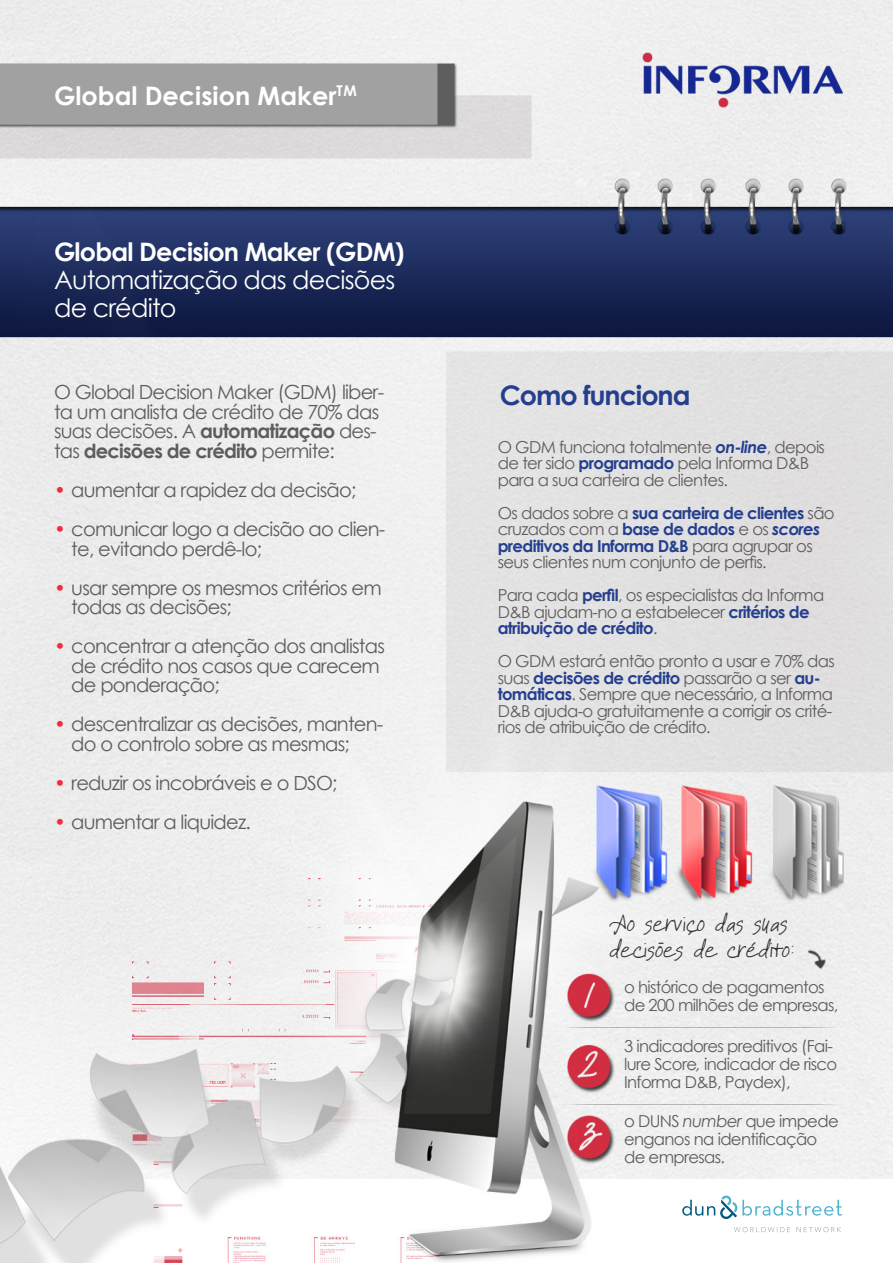
<style>
.page{position:relative;width:893px;height:1263px;background:#fff}
.page>*{position:absolute;margin:0;border:0;box-sizing:border-box;transform-origin:0 0}
.t1{font:700 27px "Century Gothic";letter-spacing:-.04em;color:#253f8e}
.t2{font:25.5px/27.6px "Century Gothic";letter-spacing:-.03em;color:#fff}
.t3{font:700 25.5px "Century Gothic";color:#fff}
.t4{font:19.5px/19.5px "Century Gothic";letter-spacing:-.04em;color:#5e5c5d}
.t5{font:16.8px/26.5px "It Ain't Rocket Science";color:#313030}
.t6{font:16.5px/16.5px "Century Gothic";letter-spacing:-.04em;color:#5e5c5d}
.s1{font-weight:700}
.s2{color:#f42a40}
.s3{font-weight:700;font-style:italic;color:#253f8e}
.s4{font-weight:700;color:#253f8e}
.s5{font-style:italic}
</style>
<div class="page">
<img style="left:0;top:0;width:893px;height:1263px">
<img style="left:796px;top:942px;width:38px;height:37px">
<svg style="left:682px;top:1195px;width:160px;height:24px"></svg>
<svg style="left:734px;top:1227px;width:107px;height:5px"></svg>
<svg style="left:688px;top:931px;width:5px;height:4px"></svg>
<svg style="left:751px;top:941px;width:5px;height:5px"></svg>
<p class="t3" style="left:54px;top:76px;width:304px">Global Decision Maker<sup>TM</sup></p>
<p class="t2" style="left:54px;top:238px;width:352px"><span class="s1">Global Decision Maker (GDM)<br></span>Automatização das decisões de crédito</p>
<p class="t4" style="left:54px;top:382px;width:332px">O Global Decision Maker (GDM) liber&shy;ta um analista de crédito de 70% das suas decisões. A <span class="s1">automatização</span> des&shy;tas <span class="s1">decisões de crédito</span> permite:</p>
<p class="t4" style="left:54px;top:480px;width:304px"><span class="s2">•</span> aumentar a rapidez da decisão;</p>
<p class="t4" style="left:71px;top:519px;width:316px;text-indent:-17px"><span class="s2">•</span> comunicar logo a decisão ao clien&shy;te, evitando perdê-lo;</p>
<p class="t4" style="left:71px;top:577px;width:312px;text-indent:-17px"><span class="s2">•</span> usar sempre os mesmos critérios em todas as decisões;</p>
<p class="t4" style="left:71px;top:636px;width:315px;text-indent:-17px"><span class="s2">•</span> concentrar a atenção dos analistas de crédito nos casos que carecem de ponderação;</p>
<p class="t4" style="left:71px;top:714px;width:314px;text-indent:-17px"><span class="s2">•</span> descentralizar as decisões, manten&shy;do o controlo sobre as mesmas;</p>
<p class="t4" style="left:54px;top:772px;width:285px"><span class="s2">•</span> reduzir os incobráveis e o DSO;</p>
<p class="t4" style="left:54px;top:811px;width:198px"><span class="s2">•</span> aumentar a liquidez.</p>
<p class="t1" style="left:500px;top:375px;width:192px">Como funciona</p>
<p class="t6" style="left:498px;top:438px;width:329px">O GDM funciona totalmente <span class="s3">on-line</span>, depois de ter sido <span class="s4">programado</span> pela Informa D&amp;B para a sua carteira de clientes.</p>
<p class="t6" style="left:498px;top:504px;width:339px">Os dados sobre a <span class="s4">sua carteira de clientes</span> são cruzados com a <span class="s4">base de dados</span> e os <span class="s3">scores </span><span class="s4">preditivos da Informa D&amp;B</span> para agrupar os seus clientes num conjunto de perfis.</p>
<p class="t6" style="left:498px;top:586px;width:328px">Para cada <span class="s4">perfil</span>, os especialistas da Informa<br>D&amp;B ajudam-no a estabelecer <span class="s4">critérios de atribuição de crédito</span>.</p>
<p class="t6" style="left:498px;top:652px;width:339px">O GDM estará então pronto a usar e 70% das suas <span class="s4">decisões de crédito</span> passarão a ser <span class="s4">au&shy;tomáticas</span>. Sempre que necessário, a Informa D&amp;B ajuda-o gratuitamente a corrigir os crité&shy;rios de atribuição de crédito.</p>
<p class="t5" style="left:609px;top:911px;width:187px">Ao servico das suas decisoes de credito:</p>
<p class="t5" style="left:657px;top:929px;width:10px">-</p>
<p class="t6" style="left:624px;top:977px;width:216px;line-height:18px">o histórico de pagamentos de 200 milhões de empresas,</p>
<p class="t6" style="left:624px;top:1037px;width:215px;line-height:18px">3 indicadores preditivos (Fai&shy;lure Score<span class="s5">,</span> indicador de risco<br>Informa D&amp;B, Paydex),</p>
<p class="t6" style="left:624px;top:1111px;width:216px;line-height:18px">o DUNS <span class="s5">number</span> que impede enganos na identificação de empresas.</p>
</div>
